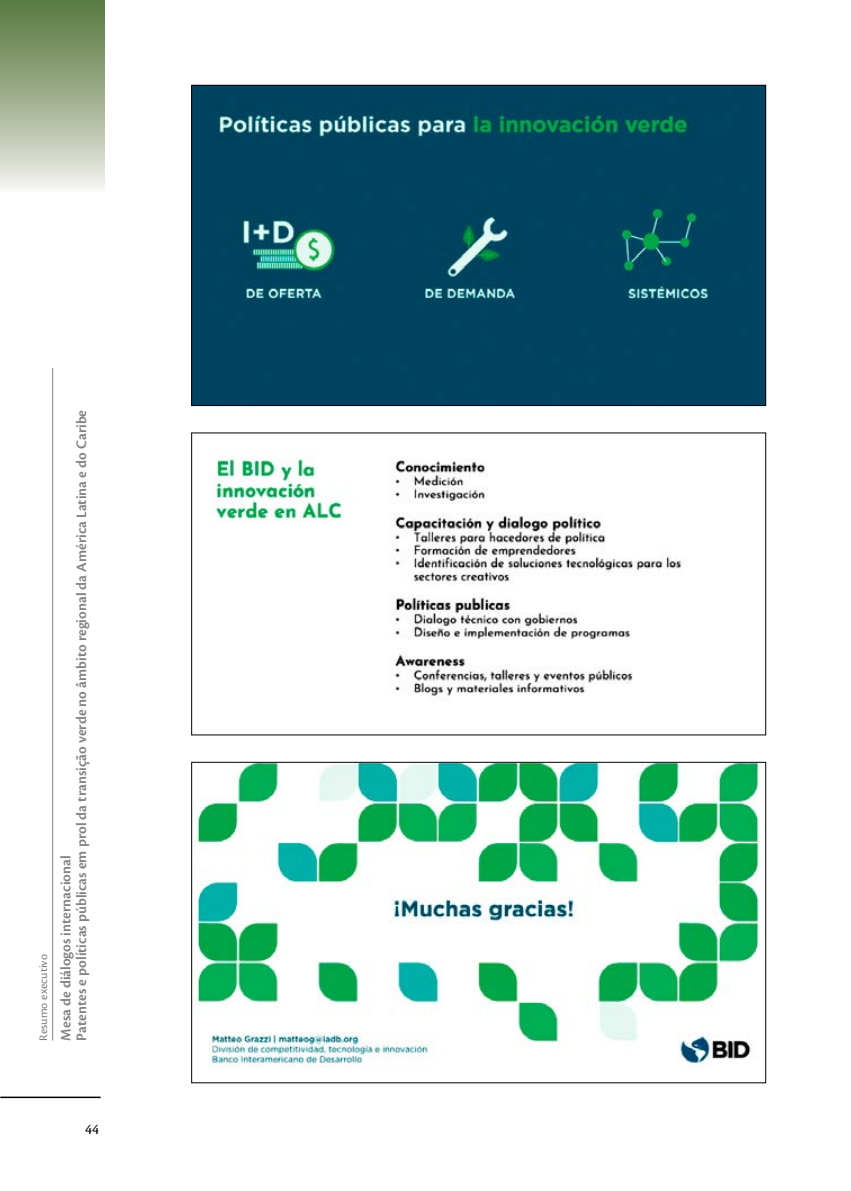
<style>
.page{position:relative;width:851px;height:1191px;background:#fff}
.page>*{position:absolute;margin:0;border:0;box-sizing:border-box;transform-origin:0 0}
.t1{font:600 15px/15.8px "Cronos Pro";color:#808285}
.t2{font:15px "Cronos Pro";color:#000}
.t3{font:12px "Cronos Pro Capt";color:#808285}
</style>
<div class="page">
<hr style="left:0;top:1096px;width:101px;height:2px;background:#000">
<hr style="left:52px;top:184px;width:1px;height:856px;background:#808285">
<svg style="left:0;top:0;width:105px;height:367px"></svg>
<img style="left:193px;top:87px;width:570px;height:317px">
<img style="left:211px;top:450px;width:473px;height:251px">
<img style="left:196px;top:764px;width:564px;height:304px">
<p class="t3" style="left:37px;top:1040px;width:88px;rotate:-90deg">Resumo executivo</p>
<p class="t1" style="left:58px;top:1040px;width:632px;rotate:-90deg">Mesa de diálogos internacional<br>Patentes e políticas públicas em prol da transição verde no âmbito regional da América Latina e do Caribe</p>
<p class="t2" style="left:85px;top:1121px;width:15px">44</p>
</div>
